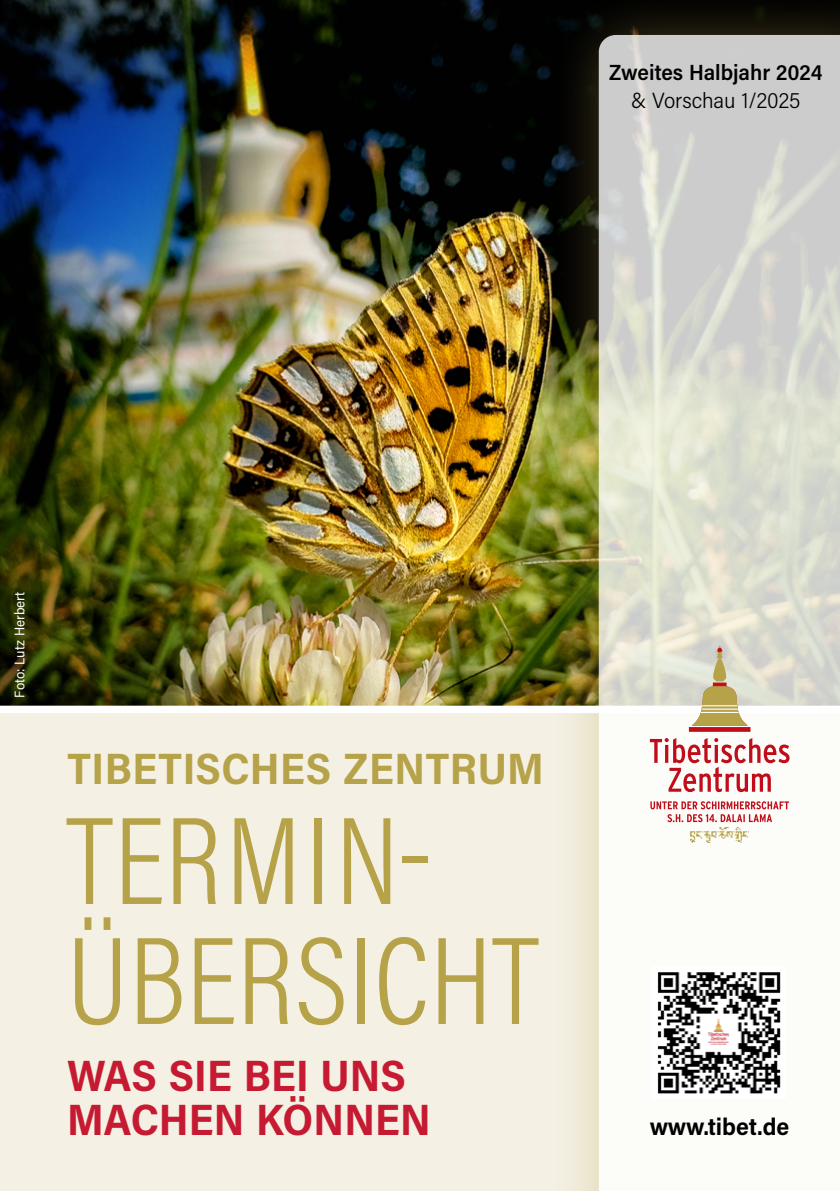
<style>
.page{position:relative;width:840px;height:1191px;background:#fff}
.page>*{position:absolute;margin:0;border:0;box-sizing:border-box;transform-origin:0 0}
.t1{font:300 126px/120px "Acumin Pro Cond";letter-spacing:.005em;color:#b6a248}
.t2{font:700 44px/44px "Acumin Pro Semi Cond";color:#c61a32}
.t3{font:700 44px "Acumin Pro Semi Cond";letter-spacing:.01em;color:#b6a248}
.t4{font:700 24px "Acumin Pro Semi Cond";color:#000}
.t5{font:600 22px "Acumin Pro Semi Cond";color:#000}
.t6{font:300 22px "Acumin Pro Semi Cond";color:#000}
.t7{font:14px "Acumin Pro Semi Cond";color:#fff}
</style>
<div class="page">
<img style="left:0;top:0;width:549px;height:705px">
<div style="left:0;top:710px;width:839px;height:481px;background:#f4f0e3"></div>
<div style="left:549px;top:0;width:290px;height:1191px;background:#b6a248;opacity:.6"></div>
<svg style="left:598px;top:35px;width:241px;height:1156px;background:#e3e4dd"></svg>
<div style="left:0;top:705px;width:839px;height:8px;background:#fff"></div>
<div style="left:688px;top:727px;width:62px;height:4px;border:1px solid #c10c1a"></div>
<svg style="left:691px;top:646px;width:56px;height:79px;background:#d0c8a2"></svg>
<hr style="left:701px;top:705px;width:36px;height:1px;background:#fff">
<hr style="left:700px;top:708px;width:38px;height:1px;background:#fff">
<hr style="left:699px;top:712px;width:40px;height:1px;background:#fff">
<svg style="left:712px;top:682px;width:14px;height:4px"></svg>
<svg style="left:649px;top:738px;width:140px;height:54px;background:#ebb7b9"></svg>
<svg style="left:650px;top:801px;width:138px;height:21px;background:#eab5b7"></svg>
<img style="left:683px;top:826px;width:74px;height:17px">
<img style="left:652px;top:966px;width:133px;height:132px">
<p class="t5" style="left:609px;top:57px;width:214px">Zweites Halbjahr 2024</p>
<p class="t6" style="left:630px;top:85px;width:171px">&amp; Vorschau 1/2025</p>
<p class="t7" style="left:10px;top:697px;width:107px;rotate:-90deg">Foto: Lutz Herbert</p>
<p class="t3" style="left:67px;top:737px;width:478px">TIBETISCHES ZENTRUM</p>
<h1 class="t1" style="left:67px;top:798px;width:472px">TERMIN-<br>ÜBERSICHT</h1>
<p class="t2" style="left:67px;top:1051px;width:365px">WAS SIE BEI UNS<br>MACHEN KÖNNEN</p>
<p class="t4" style="left:649px;top:1110px;width:141px">www.tibet.de</p>
</div>
